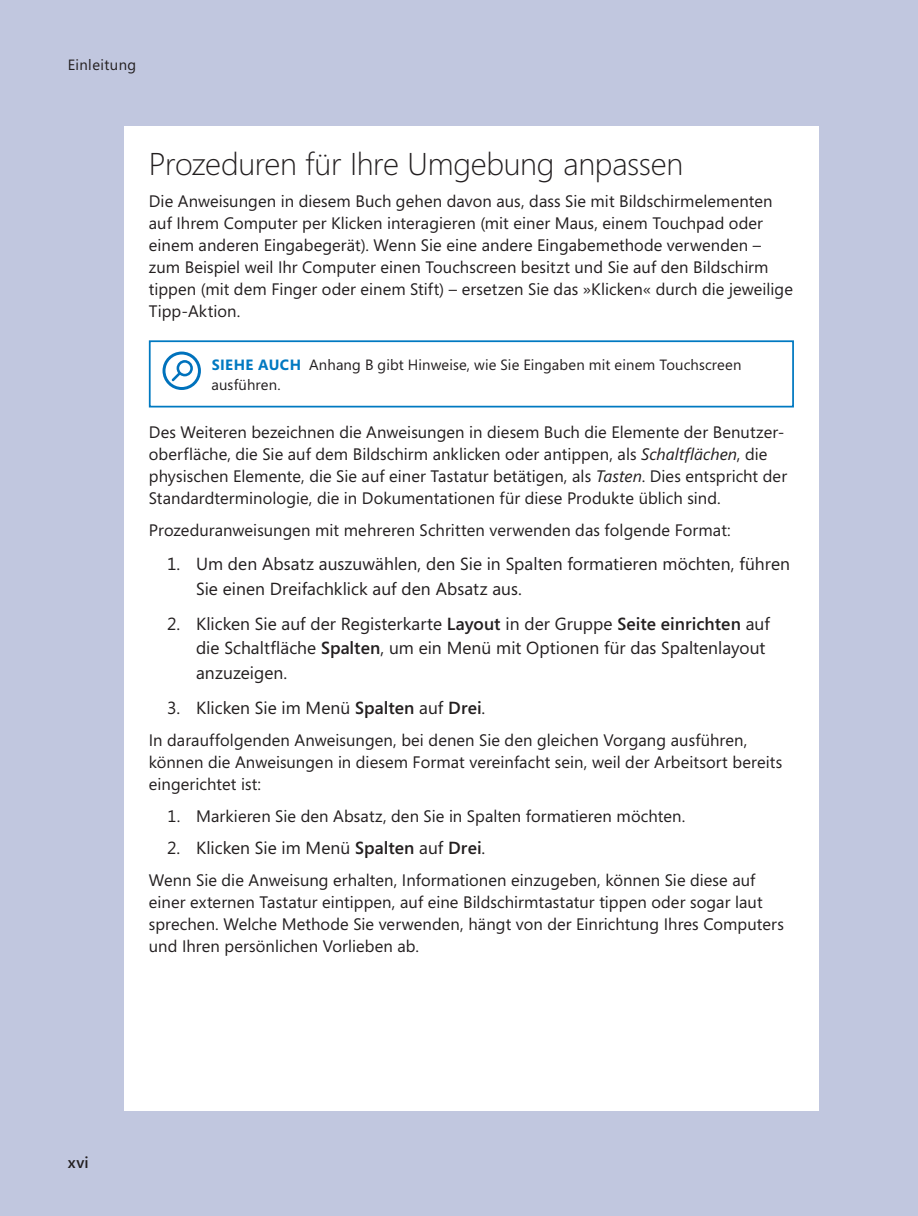
<style>
.page{position:relative;width:918px;height:1216px;background:#fff}
.page>*{position:absolute;margin:0;border:0;box-sizing:border-box;transform-origin:0 0}
.t1{font:300 31.5px "Segoe";letter-spacing:-.01em;color:#231f20}
.t2{font:17.5px/24.5px "Segoe";color:#231f20}
.t3{font:16.62px/21.9px "Segoe";letter-spacing:.005em;color:#231f20}
.t4{font:600 15.75px "Segoe";color:#231f20}
.t5{font:14.88px/20.1px "Segoe";letter-spacing:.01em;color:#231f20}
.s1{font-weight:700;color:#0079c1}
.s2{font-style:italic}
.s3{font-weight:600}
</style>
<div class="page">
<div style="left:0;top:1px;width:917px;height:1214px;background:#c1c7df"></div>
<div style="left:124px;top:126px;width:695px;height:984px;background:#fff"></div>
<div style="left:162px;top:351px;width:39px;height:39px;border:3px solid #0072bc;border-radius:50%"></div>
<svg style="left:172px;top:360px;width:21px;height:21px"></svg>
<div style="left:149px;top:340px;width:645px;height:67px;border:2px solid #0079c1"></div>
<p class="t5" style="left:68px;top:54px;width:70px">Einleitung</p>
<h1 class="t1" style="left:149px;top:145px;width:536px">Prozeduren für Ihre Umgebung anpassen</h1>
<p class="t3" style="left:149px;top:190px;width:645px">Die Anweisungen in diesem Buch gehen davon aus, dass Sie mit Bildschirmelementen auf Ihrem Computer per Klicken interagieren (mit einer Maus, einem Touchpad oder einem anderen Eingabegerät). Wenn Sie eine andere Eingabemethode verwenden – zum Beispiel weil Ihr Computer einen Touchscreen besitzt und Sie auf den Bildschirm tippen (mit dem Finger oder einem Stift) – ersetzen Sie das »Klicken« durch die jeweilige Tipp-Aktion.</p>
<p class="t5" style="left:211px;top:354px;width:531px"><span class="s1">SIEHE AUCH</span> Anhang B gibt Hinweise, wie Sie Eingaben mit einem Touchscreen ausführen.</p>
<p class="t3" style="left:149px;top:421px;width:640px">Des Weiteren bezeichnen die Anweisungen in diesem Buch die Elemente der Benutzer&shy;oberfläche, die Sie auf dem Bildschirm anklicken oder antippen, als <span class="s2">Schaltflächen</span>, die physischen Elemente, die Sie auf einer Tastatur betätigen, als <span class="s2">Tasten</span>. Dies entspricht der Standardterminologie, die in Dokumentationen für diese Produkte üblich sind.</p>
<p class="t3" style="left:149px;top:519px;width:583px">Prozeduranweisungen mit mehreren Schritten verwenden das folgende Format:</p>
<p class="t2" style="left:196px;top:551px;width:595px;text-indent:-29px">1. Um den Absatz auszuwählen, den Sie in Spalten formatieren möchten, führen<br>Sie einen Dreifachklick auf den Absatz aus.</p>
<p class="t2" style="left:196px;top:611px;width:575px;text-indent:-29px">2. Klicken Sie auf der Registerkarte <span class="s3">Layout</span> in der Gruppe <span class="s3">Seite einrichten</span> auf die Schaltfläche <span class="s3">Spalten</span>, um ein Menü mit Optionen für das Spaltenlayout anzuzeigen.</p>
<p class="t2" style="left:167px;top:695px;width:320px">3. Klicken Sie im Menü <span class="s3">Spalten</span> auf <span class="s3">Drei</span>.</p>
<p class="t3" style="left:149px;top:729px;width:635px">In darauffolgenden Anweisungen, bei denen Sie den gleichen Vorgang ausführen, können die Anweisungen in diesem Format vereinfacht sein, weil der Arbeitsort bereits eingerichtet ist:</p>
<p class="t3" style="left:168px;top:805px;width:519px">1. Markieren Sie den Absatz, den Sie in Spalten formatieren möchten.</p>
<p class="t2" style="left:167px;top:835px;width:319px">2. Klicken Sie im Menü <span class="s3">Spalten</span> auf <span class="s3">Drei</span>.</p>
<p class="t3" style="left:149px;top:869px;width:636px">Wenn Sie die Anweisung erhalten, Informationen einzugeben, können Sie diese auf einer externen Tastatur eintippen, auf eine Bildschirmtastatur tippen oder sogar laut sprechen. Welche Methode Sie verwenden, hängt von der Einrichtung Ihres Computers und Ihren persönlichen Vorlieben ab.</p>
<p class="t4" style="left:68px;top:1153px;width:22px">xvi</p>
</div>
